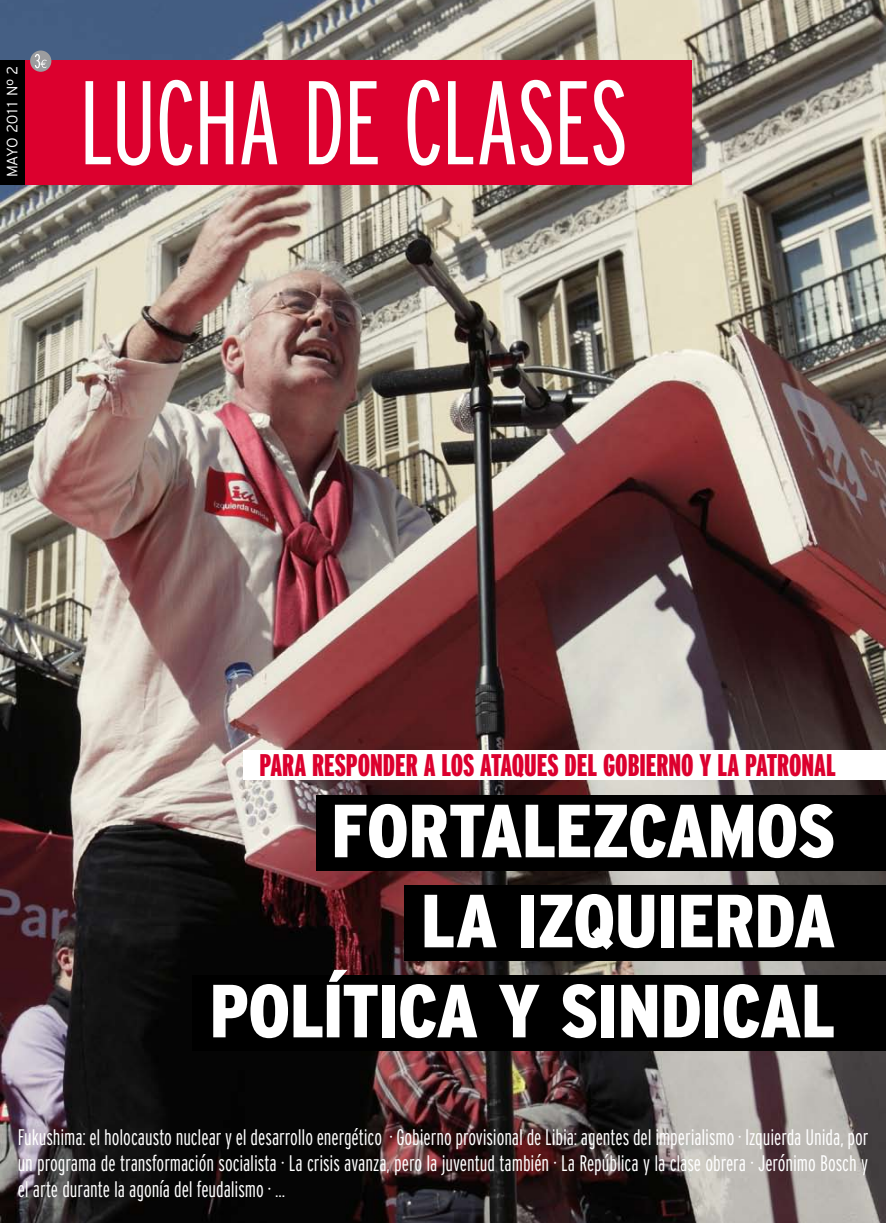
<style>
.page{position:relative;width:886px;height:1223px;background:#fff}
.page>*{position:absolute;margin:0;border:0;box-sizing:border-box;transform-origin:0 0}
.t1{font:118.75px "Civica 02 Light Compressed";letter-spacing:-.02em;color:#fff}
.t2{font:900 condensed 75px/90px "Civica 12";letter-spacing:-.015em;color:#fff;text-align:right}
.t3{font:31.25px "Civica 11 Black Compressed";color:#dc002e}
.t4{font:22.5px/26.2px "Civica 02 Light Compressed";letter-spacing:-.005em;color:#fff;text-align:justify}
.t5{font:300 15px "Civica 01";letter-spacing:-.05em;color:#fff}
</style>
<div class="page">
<img style="left:0;top:0;width:886px;height:1222px">
<div style="left:0;top:60px;width:691px;height:124px;background:#dc002e"></div>
<div style="left:316px;top:795px;width:570px;height:75px;background:#000"></div>
<div style="left:404px;top:885px;width:482px;height:75px;background:#000"></div>
<div style="left:192px;top:975px;width:694px;height:75px;background:#000"></div>
<div style="left:0;top:60px;width:25px;height:124px;background:#000"></div>
<div style="left:243px;top:750px;width:643px;height:30px;background:#fff"></div>
<div style="left:30px;top:50px;width:21px;height:22px;background:#9c9d9f;border-radius:50%"></div>
<svg style="left:35px;top:54px;width:12px;height:14px"></svg>
<p class="t5" style="left:4px;top:177px;width:113px;rotate:-90deg">MAYO 2011 Nº 2</p>
<h1 class="t1" style="left:79px;top:56px;width:552px">Lucha de Clases</h1>
<h3 class="t3" style="left:259px;top:747px;width:578px">PARA RESPONDER A LOS ATAQUES DEL GOBIERNO Y LA PATRONAL</h3>
<h2 class="t2" style="left:209px;top:785px;width:628px">FORTALEZCAMOS<br>LA IZQUIERDA<br>POLÍTICA Y SINDICAL</h2>
<p class="t4" style="left:18px;top:1123px;width:852px">Fukushima: el holocausto nuclear y el desarrollo energético · Gobierno provisional de Libia: agentes del imperialismo · Izquierda Unida, por un programa de transformación socialista · La crisis avanza, pero la juventud también · La República y la clase obrera · Jerónimo Bosch y el arte durante la agonía del feudalismo · ...</p>
</div>
